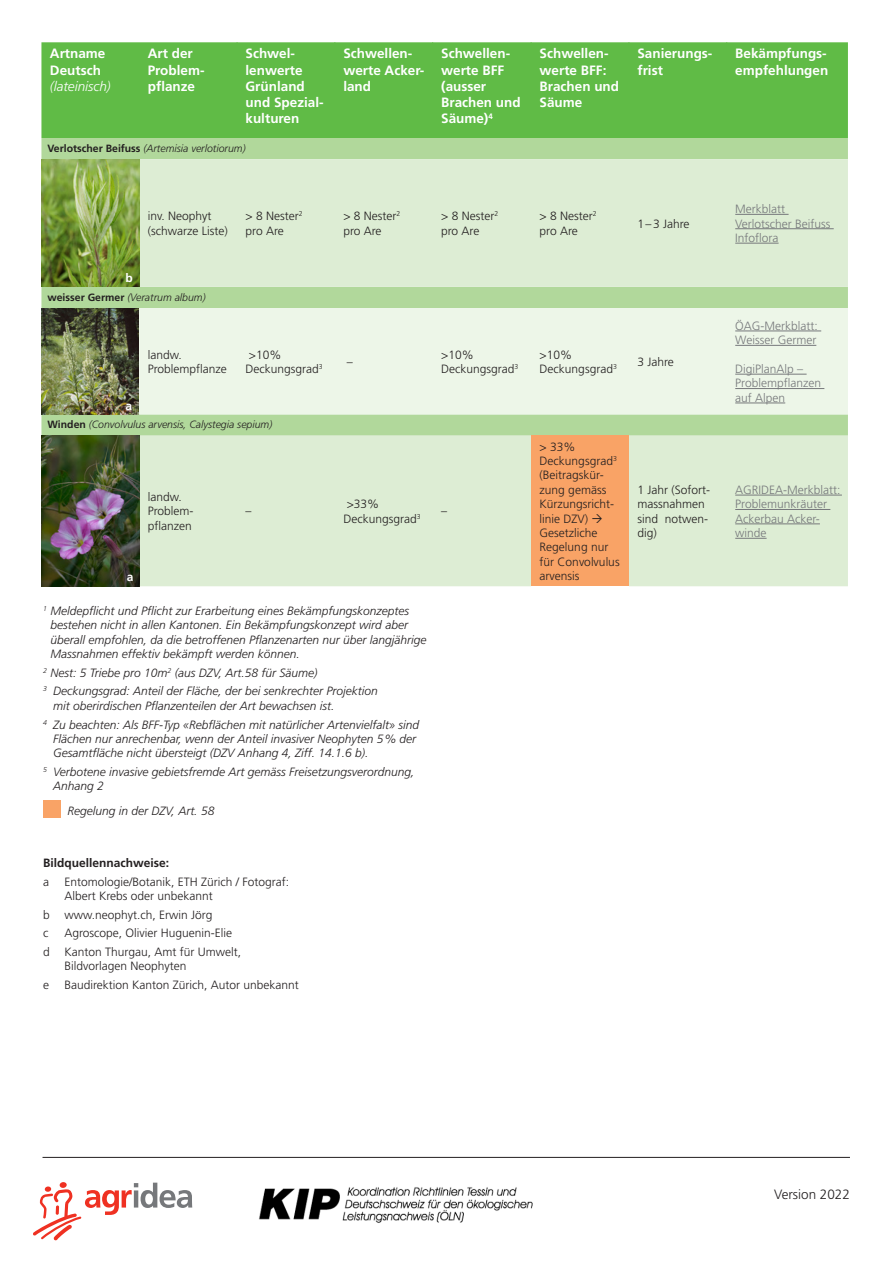
<style>
.page{position:relative;width:893px;height:1263px;background:#fff}
.page>*{position:absolute;margin:0;border:0;box-sizing:border-box;transform-origin:0 0}
.t1{font:700 13.5px/16.2px "Frutiger LT Pro";color:#fff}
.t2{font:300 13.5px "Frutiger LT Pro";color:#231f20}
.t3{font:italic 300 12px/14.4px "Frutiger LT Pro";color:#231f20}
.Text_in_Tabelle{font:300 12px/14.4px "Frutiger LT Pro";color:#231f20}
.Text_in_Tabelle-2{font:300 12px/14.4px "Frutiger LT Pro";color:#76787b}
.t4{font:700 12px "Frutiger LT Pro";color:#231f20}
.t5{font:700 12px "Frutiger LT Pro";color:#fff}
.text_im_Rahmen{font:italic 300 10.5px "Frutiger LT Pro";color:#231f20}
.s1{font-weight:300;font-style:italic}
.s2{font-weight:700;font-style:normal}
</style>
<div class="page">
<img style="left:259px;top:1187px;width:274px;height:36px">
<svg style="left:33px;top:1182px;width:159px;height:58px"></svg>
<hr style="left:43px;top:1157px;width:807px;height:1px;background:#231f20">
<div style="left:41px;top:42px;width:807px;height:96px;background:#60bb46"></div>
<div style="left:41px;top:138px;width:807px;height:21px;background:#b1d89b"></div>
<svg style="left:41px;top:159px;width:807px;height:427px;background:#d5e9ca"></svg>
<div style="left:139px;top:308px;width:709px;height:106px;background:#edf6e8"></div>
<div style="left:531px;top:436px;width:98px;height:150px;background:#f9a366"></div>
<hr style="left:334px;top:42px;width:1px;height:96px;background:#60bb46">
<hr style="left:432px;top:42px;width:1px;height:96px;background:#60bb46">
<hr style="left:531px;top:42px;width:1px;height:96px;background:#60bb46">
<hr style="left:629px;top:42px;width:1px;height:96px;background:#60bb46">
<hr style="left:726px;top:42px;width:1px;height:96px;background:#60bb46">
<hr style="left:237px;top:42px;width:1px;height:96px;background:#60bb46">
<img style="left:41px;top:159px;width:98px;height:128px">
<hr style="left:735px;top:214px;width:54px;height:1px;background:#76787b">
<hr style="left:735px;top:228px;width:99px;height:1px;background:#76787b">
<hr style="left:735px;top:243px;width:44px;height:1px;background:#76787b">
<img style="left:41px;top:308px;width:98px;height:106px">
<hr style="left:735px;top:331px;width:86px;height:1px;background:#76787b">
<hr style="left:735px;top:345px;width:81px;height:1px;background:#76787b">
<hr style="left:735px;top:374px;width:72px;height:1px;background:#76787b">
<hr style="left:735px;top:388px;width:89px;height:1px;background:#76787b">
<hr style="left:735px;top:403px;width:50px;height:1px;background:#76787b">
<img style="left:41px;top:436px;width:98px;height:150px">
<hr style="left:735px;top:495px;width:107px;height:1px;background:#76787b">
<hr style="left:735px;top:509px;width:95px;height:1px;background:#76787b">
<hr style="left:735px;top:524px;width:85px;height:1px;background:#76787b">
<hr style="left:735px;top:538px;width:32px;height:1px;background:#76787b">
<div style="left:43px;top:801px;width:17px;height:17px;background:#f9a366"></div>
<p class="t1" style="left:50px;top:46px;width:62px">Artname<br>Deutsch <span class="s1">(lateinisch)</span></p>
<p class="t1" style="left:148px;top:46px;width:58px">Art der<br>Problem&shy;pflanze</p>
<p class="t1" style="left:246px;top:46px;width:80px">Schwel&shy;lenwerte<br>Grünland und Spezial&shy;kulturen</p>
<p class="t1" style="left:343px;top:46px;width:83px">Schwellen&shy;werte Acker&shy;land</p>
<p class="t1" style="left:441px;top:46px;width:81px">Schwellen&shy;werte BFF (ausser<br>Brachen und<br>Säume)<sup>4</sup></p>
<p class="t1" style="left:540px;top:46px;width:81px">Schwellen&shy;werte BFF:<br>Brachen und<br>Säume</p>
<p class="t1" style="left:637px;top:46px;width:77px">Sanierungs&shy;frist</p>
<p class="t1" style="left:735px;top:46px;width:95px">Bekämpfungs&shy;empfehlungen</p>
<p class="text_im_Rahmen" style="left:47px;top:142px;width:200px"><span class="s2">Verlotscher Beifuss</span> (Artemisia verlotiorum)</p>
<p class="t5" style="left:126px;top:271px;width:9px">b</p>
<p class="Text_in_Tabelle" style="left:148px;top:209px;width:81px">inv. Neophyt (schwarze Liste)</p>
<p class="Text_in_Tabelle" style="left:246px;top:209px;width:59px">&gt; 8 Nester<sup>2 </sup>pro Are</p>
<p class="Text_in_Tabelle" style="left:343px;top:209px;width:59px">&gt; 8 Nester<sup>2 </sup>pro Are</p>
<p class="Text_in_Tabelle" style="left:441px;top:209px;width:59px">&gt; 8 Nester<sup>2 </sup>pro Are</p>
<p class="Text_in_Tabelle" style="left:540px;top:209px;width:59px">&gt; 8 Nester<sup>2 </sup>pro Are</p>
<p class="Text_in_Tabelle" style="left:637px;top:216px;width:54px">1–3 Jahre</p>
<p class="text_im_Rahmen" style="left:47px;top:291px;width:160px"><span class="s2">weisser Germer</span> (Veratrum album)</p>
<p class="t5" style="left:126px;top:399px;width:8px">a</p>
<p class="Text_in_Tabelle" style="left:148px;top:347px;width:81px">landw.<br>Problempflanze</p>
<p class="Text_in_Tabelle" style="left:246px;top:347px;width:79px">&gt;10%<br>Deckungsgrad<sup>3</sup></p>
<p class="text_im_Rahmen" style="left:47px;top:418px;width:226px"><span class="s2">Winden</span> (Convolvulus arvensis, Calystegia sepium)</p>
<p class="Text_in_Tabelle" style="left:347px;top:354px;width:7px">–</p>
<p class="Text_in_Tabelle" style="left:441px;top:347px;width:79px">&gt;10%<br>Deckungsgrad<sup>3</sup></p>
<p class="Text_in_Tabelle" style="left:540px;top:347px;width:79px">&gt;10%<br>Deckungsgrad<sup>3</sup></p>
<p class="Text_in_Tabelle" style="left:637px;top:354px;width:38px">3 Jahre</p>
<p class="Text_in_Tabelle-2" style="left:735px;top:202px;width:97px">Merkblatt<br>Verlotscher Beifuss<br>Infoflora</p>
<p class="Text_in_Tabelle-2" style="left:735px;top:318px;width:84px">ÖAG-Merkblatt:<br>Weisser Germer</p>
<p class="Text_in_Tabelle-2" style="left:735px;top:362px;width:87px">DigiPlanAlp –<br>Problempflanzen auf Alpen</p>
<p class="Text_in_Tabelle" style="left:148px;top:490px;width:46px">landw.<br>Problem&shy;pflanzen</p>
<p class="Text_in_Tabelle" style="left:246px;top:504px;width:7px">–</p>
<p class="Text_in_Tabelle" style="left:343px;top:497px;width:79px">&gt;33%<br>Deckungsgrad<sup>3</sup></p>
<p class="Text_in_Tabelle" style="left:441px;top:504px;width:7px">–</p>
<p class="t5" style="left:127px;top:570px;width:8px">a</p>
<p class="t3" style="left:51px;top:604px;width:378px;text-indent:-7px"><sup>1</sup> Meldepflicht und Pflicht zur Erarbeitung eines Bekämpfungskonzeptes bestehen nicht in allen Kantonen. Ein Bekämpfungskonzept wird aber überall empfohlen, da die betroffenen Pflanzenarten nur über langjährige Massnahmen effektiv bekämpft werden können.</p>
<p class="t3" style="left:43px;top:665px;width:276px"><sup>2</sup> Nest: 5 Triebe pro 10m<sup>2</sup> (aus DZV, Art.58 für Säume)</p>
<p class="t3" style="left:53px;top:684px;width:326px;text-indent:-10px"><sup>3</sup> Deckungsgrad: Anteil der Fläche, der bei senkrechter Projektion mit oberirdischen Pflanzenteilen der Art bewachsen ist.</p>
<p class="t3" style="left:53px;top:717px;width:368px;text-indent:-10px"><sup>4</sup> Zu beachten: Als BFF-Typ «Rebflächen mit natürlicher Artenvielfalt» sind<br>Flächen nur anrechenbar, wenn der Anteil invasiver Neophyten 5% der<br>Gesamtfläche nicht übersteigt (DZV Anhang 4, Ziff. 14.1.6 b).</p>
<p class="t3" style="left:53px;top:765px;width:363px;text-indent:-10px"><sup>5</sup> Verbotene invasive gebietsfremde Art gemäss Freisetzungsverordnung,<br>Anhang 2</p>
<p class="t3" style="left:68px;top:803px;width:148px">Regelung in der DZV, Art. 58</p>
<p class="t4" style="left:43px;top:855px;width:128px">Bildquellennachweise:</p>
<p class="Text_in_Tabelle" style="left:43px;top:874px;width:7px">a</p>
<p class="Text_in_Tabelle" style="left:64px;top:874px;width:226px">Entomologie/Botanik, ETH Zürich / Fotograf:<br>Albert Krebs oder unbekannt</p>
<p class="Text_in_Tabelle" style="left:43px;top:907px;width:171px">b www.neophyt.ch, Erwin Jörg</p>
<p class="Text_in_Tabelle" style="left:43px;top:926px;width:7px">c</p>
<p class="Text_in_Tabelle" style="left:64px;top:926px;width:169px">Agroscope, Olivier Huguenin-Elie</p>
<p class="Text_in_Tabelle" style="left:64px;top:944px;width:178px;text-indent:-21px">d Kanton Thurgau, Amt für Umwelt,<br>Bildvorlagen Neophyten</p>
<p class="Text_in_Tabelle" style="left:43px;top:978px;width:7px">e</p>
<p class="Text_in_Tabelle" style="left:64px;top:978px;width:236px">Baudirektion Kanton Zürich, Autor unbekannt</p>
<p class="Text_in_Tabelle" style="left:540px;top:439px;width:82px">&gt; 33%<br>Deckungsgrad<sup>3 </sup>(Beitragskür&shy;zung gemäss<br>Kürzungsricht&shy;linie DZV)<br>Gesetzliche<br>Regelung nur für Convolvulus arvensis</p>
<p class="Text_in_Tabelle" style="left:637px;top:483px;width:74px">1 Jahr (Sofort&shy;massnahmen sind notwen&shy;dig)</p>
<p class="Text_in_Tabelle-2" style="left:735px;top:483px;width:107px">AGRIDEA-Merkblatt:<br>Problemunkräuter<br>Ackerbau Acker&shy;winde</p>
<p class="t2" style="left:774px;top:1186px;width:77px">Version 2022</p>
</div>
